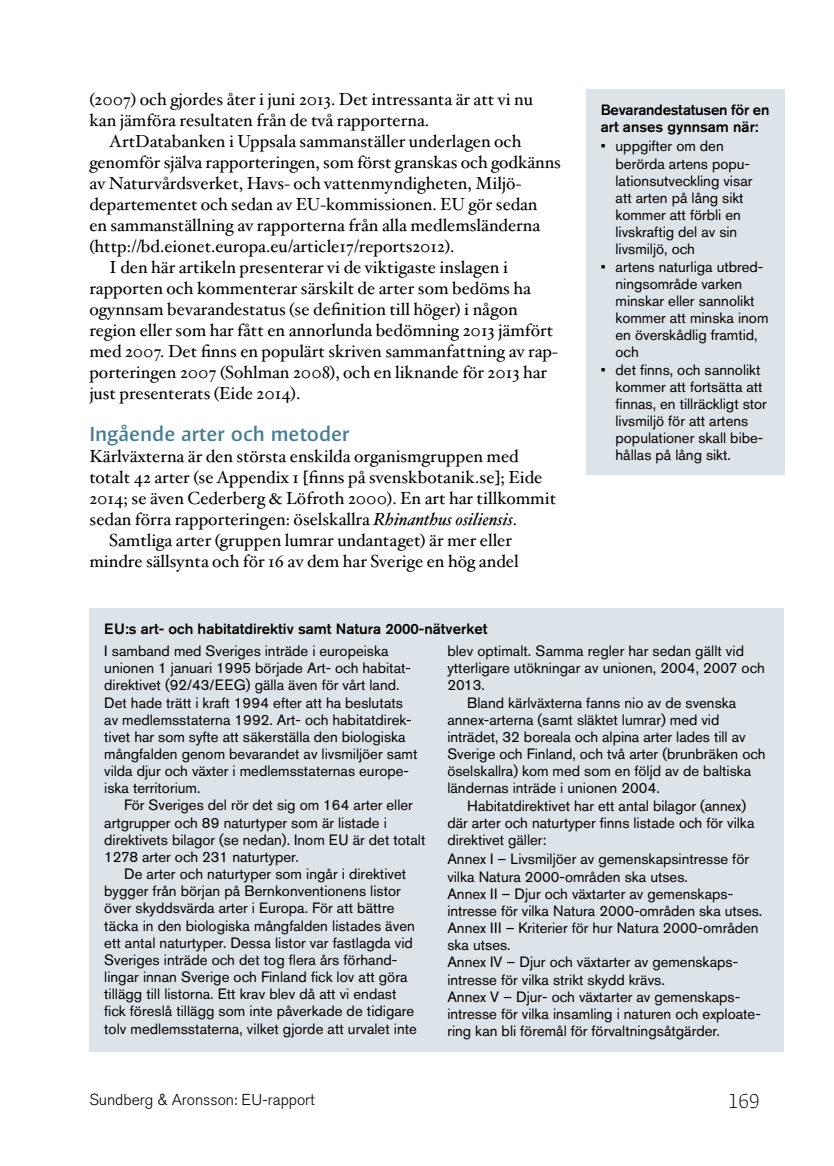
<style>
.page{position:relative;width:834px;height:1166px;background:#fff}
.page>*{position:absolute;margin:0;border:0;box-sizing:border-box;transform-origin:0 0}
.t1{font:600 21px "Massif Pro";color:#447d91}
.t2{font:300 21px "Massif Pro";color:#000}
.t3{font:17.5px/21px "Hoefler Txt";color:#000}
.t4{font:300 15.75px "Akzidenz Grotesk Std";color:#000}
.t5{font:14.88px/17.2px "Akzidenz Grotesk Std";color:#000}
.t6{font:500 14.88px "Akzidenz Grotesk Std";color:#000}
.t7{font:500 14.88px/17.2px "Akzidenz Grotesk Std";letter-spacing:-.02em;color:#000}
.s1{font-style:italic}
</style>
<div class="page">
<div style="left:89px;top:608px;width:695px;height:444px;background:#dce3e9"></div>
<div style="left:585px;top:89px;width:199px;height:386px;background:#dce3e9"></div>
<p class="t3" style="left:89px;top:88px;width:445px">(2007) och gjordes åter i juni 2013. Det intressanta är att vi nu kan jämföra resultaten från de två rapporterna.</p>
<p class="t3" style="left:109px;top:130px;width:413px">ArtDatabanken i Uppsala sammanställer underlagen och</p>
<p class="t3" style="left:89px;top:151px;width:473px">genomför själva rapporteringen, som först granskas och godkänns</p>
<p class="t3" style="left:89px;top:172px;width:433px">av Naturvårdsverket, Havs- och vattenmyndigheten, Miljö-</p>
<p class="t3" style="left:89px;top:193px;width:449px">departementet och sedan av EU-kommissionen. EU gör sedan</p>
<p class="t3" style="left:89px;top:214px;width:452px">en sammanställning av rapporterna från alla medlemsländerna</p>
<p class="t3" style="left:89px;top:235px;width:366px">(http://bd.eionet.europa.eu/article17/reports2012).</p>
<p class="t3" style="left:109px;top:256px;width:400px">I den här artikeln presenterar vi de viktigaste inslagen i</p>
<p class="t3" style="left:89px;top:277px;width:443px">rapporten och kommenterar särskilt de arter som bedöms ha</p>
<p class="t3" style="left:89px;top:298px;width:430px">ogynnsam bevarandestatus (se definition till höger) i någon</p>
<p class="t3" style="left:89px;top:319px;width:465px">region eller som har fått en annorlunda bedömning 2013 jämfört</p>
<p class="t3" style="left:89px;top:340px;width:470px">med 2007. Det finns en populärt skriven sammanfattning av rap-</p>
<p class="t3" style="left:89px;top:361px;width:459px">porteringen 2007 (Sohlman 2008), och en liknande för 2013 har</p>
<p class="t3" style="left:89px;top:382px;width:212px">just presenterats (Eide 2014).</p>
<h1 class="t1" style="left:89px;top:420px;width:262px">Ingående arter och metoder</h1>
<p class="t3" style="left:89px;top:445px;width:431px">Kärlväxterna är den största enskilda organismgruppen med</p>
<p class="t3" style="left:89px;top:466px;width:454px">totalt 42 arter (se Appendix 1 [finns på svenskbotanik.se]; Eide</p>
<p class="t3" style="left:89px;top:487px;width:468px">2014; se även Cederberg &amp; Löfroth 2000). En art har tillkommit</p>
<p class="t3" style="left:89px;top:508px;width:429px">sedan förra rapporteringen: öselskallra <span class="s1">Rhinanthus osiliensis</span>.</p>
<p class="t3" style="left:109px;top:529px;width:404px">Samtliga arter (gruppen lumrar undantaget) är mer eller</p>
<p class="t3" style="left:89px;top:550px;width:430px">mindre sällsynta och för 16 av dem har Sverige en hög andel</p>
<p class="t7" style="left:600px;top:101px;width:170px">Bevarandestatusen för en art anses gynnsam när:</p>
<p class="t5" style="left:615px;top:138px;width:138px;text-indent:-15px">• uppgifter om den berörda artens popu&shy;lationsutveckling visar att arten på lång sikt kommer att förbli en livskraftig del av sin livsmiljö, och</p>
<p class="t5" style="left:615px;top:258px;width:154px;text-indent:-15px">• artens naturliga utbred&shy;ningsområde varken minskar eller sannolikt kommer att minska inom en överskådlig framtid, och</p>
<p class="t5" style="left:615px;top:361px;width:153px;text-indent:-15px">• det finns, och sannolikt kommer att fortsätta att finnas, en tillräckligt stor livsmiljö för att artens populationer skall bibe&shy;hållas på lång sikt.</p>
<p class="t6" style="left:104px;top:620px;width:384px">EU:s art- och habitatdirektiv samt Natura 2000-nätverket</p>
<p class="t5" style="left:104px;top:642px;width:314px">I samband med Sveriges inträde i europeiska unionen 1 januari 1995 började Art- och habitat&shy;direktivet (92/43/EEG) gälla även för vårt land.<br>Det hade trätt i kraft 1994 efter att ha beslutats av medlemsstaterna 1992. Art- och habitatdirek&shy;tivet har som syfte att säkerställa den biologiska mångfalden genom bevarandet av livsmiljöer samt vilda djur och växter i medlemsstaternas europe&shy;iska territorium.</p>
<p class="t5" style="left:104px;top:796px;width:322px;text-indent:20px">För Sveriges del rör det sig om 164 arter eller artgrupper och 89 naturtyper som är listade i direktivets bilagor (se nedan). Inom EU är det totalt 1278 arter och 231 naturtyper.</p>
<p class="t5" style="left:104px;top:865px;width:314px;text-indent:20px">De arter och naturtyper som ingår i direktivet bygger från början på Bernkonventionens listor över skyddsvärda arter i Europa. För att bättre täcka in den biologiska mångfalden listades även ett antal naturtyper. Dessa listor var fastlagda vid Sveriges inträde och det tog flera års förhand&shy;lingar innan Sverige och Finland fick lov att göra tillägg till listorna. Ett krav blev då att vi endast fick föreslå tillägg som inte påverkade de tidigare tolv medlemsstaterna, vilket gjorde att urvalet inte</p>
<p class="t5" style="left:447px;top:642px;width:298px">blev optimalt. Samma regler har sedan gällt vid</p>
<p class="t5" style="left:447px;top:659px;width:319px">ytterligare utökningar av unionen, 2004, 2007 och</p>
<p class="t5" style="left:447px;top:676px;width:39px">2013.</p>
<p class="t5" style="left:467px;top:694px;width:270px">Bland kärlväxterna fanns nio av de svenska</p>
<p class="t5" style="left:447px;top:711px;width:273px">annex-arterna (samt släktet lumrar) med vid</p>
<p class="t5" style="left:447px;top:728px;width:300px">inträdet, 32 boreala och alpina arter lades till av</p>
<p class="t5" style="left:447px;top:745px;width:320px">Sverige och Finland, och två arter (brunbräken och</p>
<p class="t5" style="left:447px;top:762px;width:305px">öselskallra) kom med som en följd av de baltiska</p>
<p class="t5" style="left:447px;top:779px;width:214px">ländernas inträde i unionen 2004.</p>
<p class="t5" style="left:467px;top:796px;width:280px">Habitatdirektivet har ett antal bilagor (annex)</p>
<p class="t5" style="left:447px;top:814px;width:308px">där arter och naturtyper finns listade och för vilka</p>
<p class="t5" style="left:447px;top:831px;width:101px">direktivet gäller:</p>
<p class="t5" style="left:447px;top:850px;width:316px">Annex I – Livsmiljöer av gemenskapsintresse för vilka Natura 2000-områden ska utses.<br>Annex II – Djur och växtarter av gemenskaps&shy;intresse för vilka Natura 2000-områden ska utses.<br>Annex III – Kriterier för hur Natura 2000-områden ska utses.<br>Annex IV – Djur och växtarter av gemenskaps&shy;intresse för vilka strikt skydd krävs.<br>Annex V – Djur- och växtarter av gemenskaps&shy;intresse för vilka insamling i naturen och exploate&shy;ring kan bli föremål för förvaltningsåtgärder.</p>
<p class="t4" style="left:89px;top:1090px;width:227px">Sundberg &amp; Aronsson: EU-rapport</p>
<h1 class="t2" style="left:727px;top:1087px;width:33px">169</h1>
</div>
